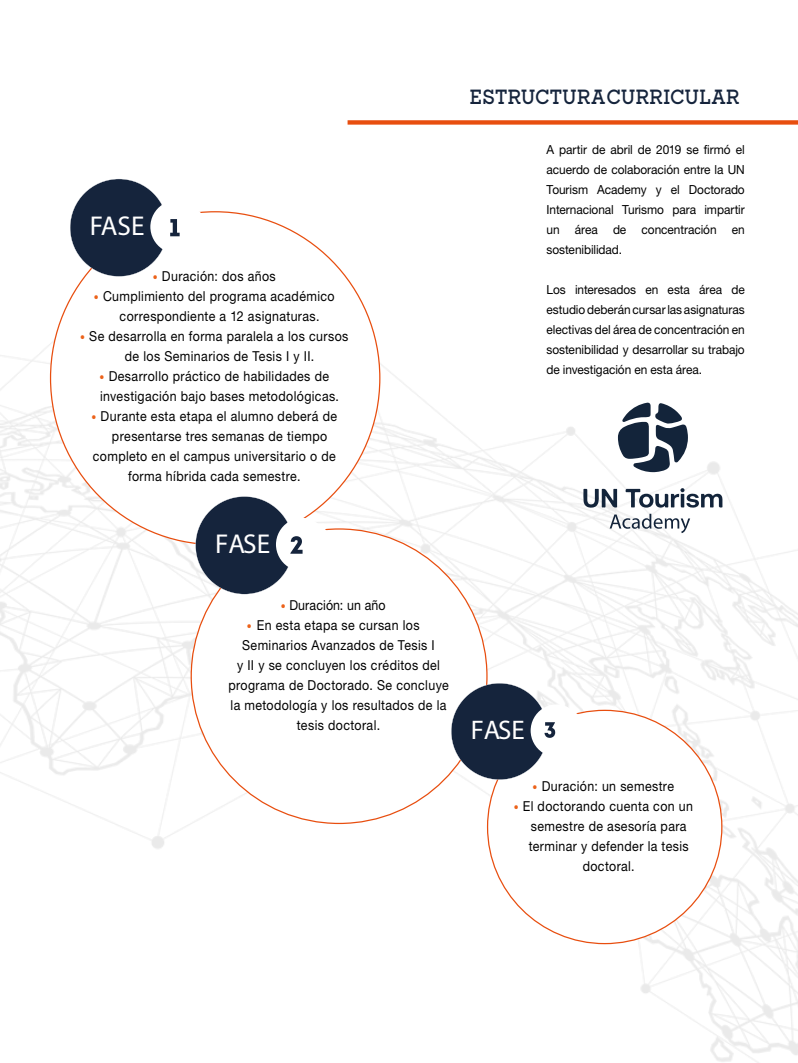
<style>
.page{position:relative;width:798px;height:1063px;background:#fff}
.page>*{position:absolute;margin:0;border:0;box-sizing:border-box;transform-origin:0 0}
.t1{font:27.38px "Myriad Pro";color:#fff}
.t2{font:27.25px "Myriad Pro";color:#fff}
.t3{font:27px "Myriad Pro";color:#fff}
.t4{font:600 20px "Sharp Slab";letter-spacing:.025em;color:#15243c;scale:.9 1}
.t5{font:13.75px "Helvetica Neue";letter-spacing:.03em;color:#000;scale:.9 1}
.t6{font:13.75px "Helvetica Neue";letter-spacing:.01em;color:#000;scale:.9 1}
.t7{font:12.5px/20px "Helvetica Neue";letter-spacing:-.005em;color:#000;text-align:justify;scale:.95 1}
.s1{font-weight:900;font-size:16.25px;color:#ec621a}
</style>
<div class="page">
<img style="left:0;top:211px;width:797px;height:852px">
<div style="left:191px;top:529px;width:296px;height:294px;background:#fff;border-radius:50%"></div>
<div style="left:487px;top:710px;width:234px;height:234px;background:#fff;border-radius:50%"></div>
<div style="left:50px;top:212px;width:329px;height:333px;background:#fff;border-radius:50%"></div>
<svg style="left:70px;top:179px;width:145px;height:98px"></svg>
<svg style="left:195px;top:496px;width:146px;height:98px"></svg>
<div style="left:347px;top:120px;width:450px;height:5px;background:#e84e0f"></div>
<svg style="left:451px;top:683px;width:143px;height:97px"></svg>
<svg style="left:617px;top:402px;width:70px;height:70px"></svg>
<svg style="left:583px;top:489px;width:34px;height:19px"></svg>
<svg style="left:625px;top:488px;width:97px;height:20px"></svg>
<svg style="left:609px;top:514px;width:81px;height:19px"></svg>
<h2 class="t2" style="left:90px;top:209px;width:56px">FASE</h2>
<p class="t5" style="left:153px;top:268px;width:138px"><span class="s1">·</span> Duración: dos años</p>
<p class="t5" style="left:94px;top:288px;width:269px"><span class="s1">·</span> Cumplimiento del programa académico</p>
<p class="t5" style="left:119px;top:308px;width:224px">correspondiente a 12 asignaturas.</p>
<p class="t5" style="left:80px;top:328px;width:299px"><span class="s1">·</span> Se desarrolla en forma paralela a los cursos</p>
<p class="t5" style="left:125px;top:348px;width:212px">de los Seminarios de Tesis I y II.</p>
<p class="t5" style="left:99px;top:368px;width:256px"><span class="s1">·</span> Desarrollo práctico de habilidades de</p>
<p class="t5" style="left:100px;top:388px;width:267px">investigación bajo bases metodológicas.</p>
<p class="t5" style="left:91px;top:408px;width:274px"><span class="s1">·</span> Durante esta etapa el alumno deberá de</p>
<p class="t5" style="left:112px;top:428px;width:240px">presentarse tres semanas de tiempo</p>
<p class="t5" style="left:93px;top:448px;width:271px">completo en el campus universitario o de</p>
<p class="t5" style="left:128px;top:468px;width:193px">forma híbrida cada semestre.</p>
<h1 class="t1" style="left:215px;top:527px;width:56px">FASE</h1>
<p class="t6" style="left:280px;top:596px;width:118px"><span class="s1">·</span> Duración: un año</p>
<p class="t5" style="left:247px;top:616px;width:193px"><span class="s1">·</span> En esta etapa se cursan los</p>
<p class="t5" style="left:242px;top:636px;width:215px">Seminarios Avanzados de Tesis I</p>
<p class="t5" style="left:237px;top:656px;width:227px">y II y se concluyen los créditos del</p>
<p class="t5" style="left:228px;top:676px;width:246px">programa de Doctorado. Se concluye</p>
<p class="t5" style="left:230px;top:696px;width:241px">la metodología y los resultados de la</p>
<p class="t5" style="left:297px;top:716px;width:94px">tesis doctoral.</p>
<h3 class="t4" style="left:469px;top:83px;width:301px">ESTRUCTURA CURRICULAR</h3>
<p class="t7" style="left:546px;top:139px;width:210px">A partir de abril de 2019 se firmó el acuerdo de colaboración entre la UN Tourism Academy y el Doctorado Internacional Turismo para impartir un área de concentración en sostenibilidad.</p>
<p class="t7" style="left:546px;top:279px;width:210px">Los interesados en esta área de estudio deberán cursar las asignaturas electivas del área de concentración en sostenibilidad y desarrollar su trabajo de investigación en esta área.</p>
<h3 class="t3" style="left:470px;top:713px;width:56px">FASE</h3>
<p class="t5" style="left:532px;top:778px;width:159px"><span class="s1">·</span> Duración: un semestre</p>
<p class="t5" style="left:513px;top:798px;width:201px"><span class="s1">·</span> El doctorando cuenta con un</p>
<p class="t5" style="left:530px;top:818px;width:175px">semestre de asesoría para</p>
<p class="t5" style="left:528px;top:838px;width:179px">terminar y defender la tesis</p>
<p class="t5" style="left:582px;top:858px;width:59px">doctoral.</p>
</div>
